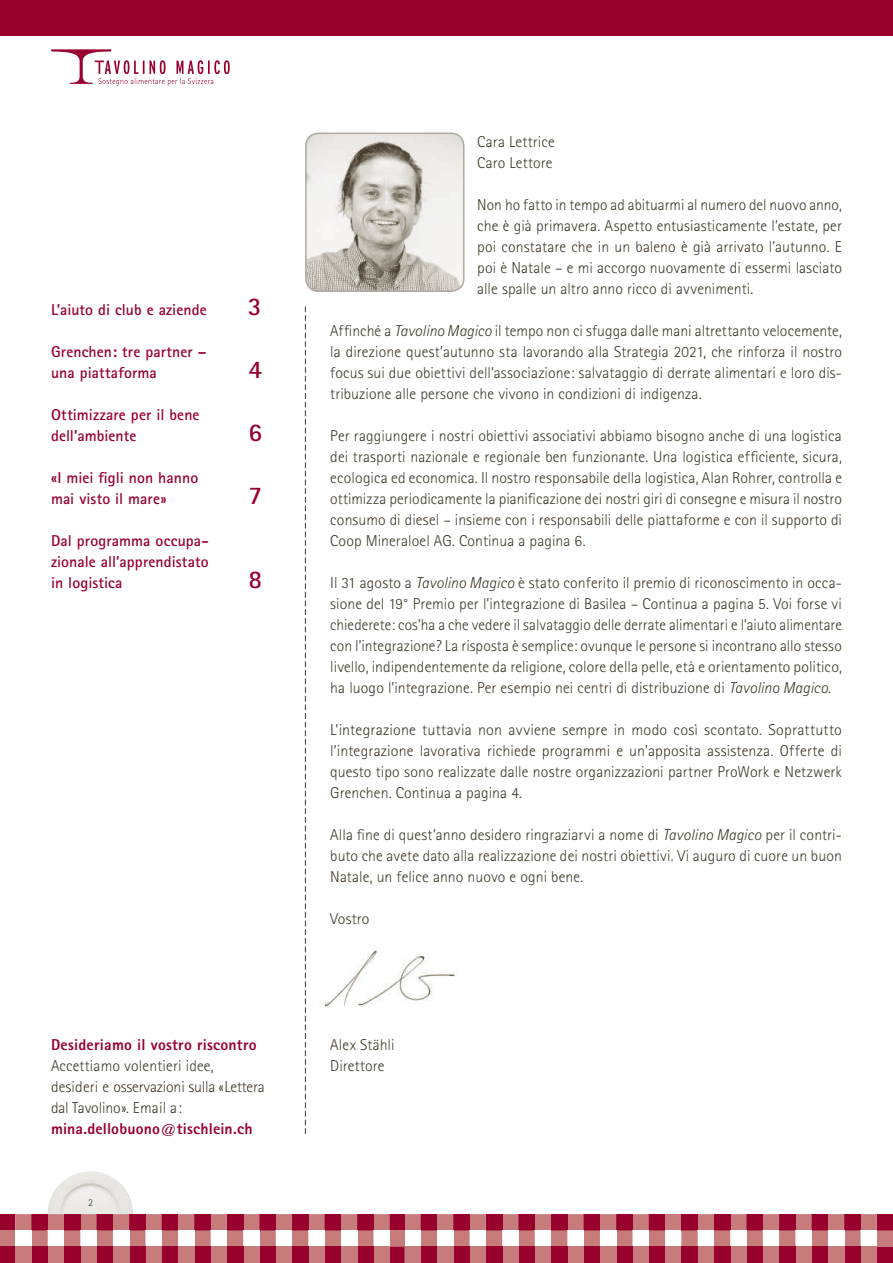
<style>
.page{position:relative;width:893px;height:1263px;background:#fff}
.page>*{position:absolute;margin:0;border:0;box-sizing:border-box;transform-origin:0 0}
.t1{font:25.5px "AT Rotis Sans Serif Bold OV WOUWJC";color:#98012d}
.t2{font:15.75px/21px "AT Rotis Sans Serif Light OV ZOUWJC";letter-spacing:.005em;color:#3f3628;text-align:justify}
.t3{font:15.75px/21px "AT Rotis Sans Serif Bold OV WOUWJC";letter-spacing:.005em;color:#98012d}
.t4{font:15.75px "AT Rotis Sans Serif Extra Bold OV BPUWJC";letter-spacing:.015em;color:#98012d}
.t5{font:10.5px "AT Rotis Sans Serif Light OV ZOUWJC";color:#3f3628}
.s1{font-family:"AT Rotis Sans Serif Light Italic OV APUWJC"}
</style>
<div class="page">
<img style="left:48px;top:1171px;width:85px;height:43px">
<div style="left:0;top:1214px;width:15px;height:16px;background:#98012d"></div>
<div style="left:0;top:1230px;width:15px;height:17px;background:#c77b7b"></div>
<div style="left:0;top:1247px;width:15px;height:16px;background:#98012d"></div>
<div style="left:0;top:0;width:893px;height:35px;background:#98012d"></div>
<svg style="left:51px;top:49px;width:179px;height:37px"></svg>
<img style="left:323px;top:948px;width:132px;height:59px">
<svg style="left:305px;top:306px;width:1px;height:828px"></svg>
<img style="left:306px;top:133px;width:158px;height:158px;border-radius:13px">
<div style="left:305px;top:133px;width:159px;height:159px;border:2px solid #b0aa9e;border-radius:13px"></div>
<svg style="left:15px;top:1214px;width:878px;height:49px"></svg>
<p class="t3" style="left:51px;top:299px;width:157px">L’aiuto di club e aziende</p>
<p class="t3" style="left:51px;top:341px;width:157px">Grenchen: tre partner – una piattaforma</p>
<p class="t3" style="left:51px;top:404px;width:150px">Ottimizzare per il bene dell’ambiente</p>
<p class="t3" style="left:51px;top:467px;width:149px">«I miei figli non hanno mai visto il mare»</p>
<p class="t3" style="left:51px;top:530px;width:159px;text-align:justify">Dal programma oc cupa&shy;zionale all’apprendistato in logistica</p>
<h1 class="t1" style="left:248px;top:291px;width:15px">3</h1>
<h1 class="t1" style="left:249px;top:354px;width:15px">4</h1>
<h1 class="t1" style="left:249px;top:417px;width:15px">6</h1>
<h1 class="t1" style="left:249px;top:480px;width:15px">7</h1>
<h1 class="t1" style="left:249px;top:564px;width:15px">8</h1>
<p class="t4" style="left:51px;top:1035px;width:207px">Desideriamo il vostro riscontro</p>
<p class="t2" style="left:51px;top:1055px;width:215px;text-align:left">Accettiamo volentieri idee, desideri e osservazioni sulla « Lettera dal Tavolino ». Email a :</p>
<p class="t4" style="left:51px;top:1119px;width:203px">mina.dellobuono@tischlein.ch</p>
<p class="t5" style="left:88px;top:1196px;width:7px">2</p>
<p class="t2" style="left:477px;top:131px;width:79px">Cara Lettrice<br>Caro Lettore</p>
<p class="t2" style="left:477px;top:194px;width:366px">Non ho fatto in tempo ad abituarmi al numero del nuovo anno, che è già primavera. Aspetto entusiasticamente l’estate, per poi constatare che in un baleno è già arrivato l’autunno. E poi è Natale – e mi accorgo nuovamente di essermi lasciato alle spalle un altro anno ricco di avvenimenti.</p>
<p class="t2" style="left:330px;top:320px;width:513px">Affinché a <span class="s1">Tavolino Magico</span> il tempo non ci sfugga dalle mani altrettanto velocemente, la direzione quest’autunno sta lavorando alla Strategia 2021, che rinforza il nostro focus sui due obiettivi dell’associazione: salvataggio di derrate alimentari e loro dis&shy;tribuzione alle persone che vivono in condizioni di indigenza.</p>
<p class="t2" style="left:330px;top:425px;width:513px">Per raggiungere i nostri obiettivi associativi abbiamo bisogno anche di una logistica dei trasporti nazionale e regionale ben funzionante. Una logistica efficiente, sicura, ecologica ed economica. Il nostro responsabile della logistica, Alan Rohrer, controlla e ottimizza periodicamente la pianificazione dei nostri giri di consegne e misura il nostro consumo di diesel – insieme con i responsabili delle piattaforme e con il supporto di Coop Mineraloel AG. Continua a pagina 6.</p>
<p class="t2" style="left:330px;top:572px;width:513px">Il 31 agosto a <span class="s1">Tavolino Magico</span> è stato conferito il premio di riconoscimento in occa&shy;sione del 19° Premio per l’integrazione di Basilea – Continua a pagina 5. Voi forse vi chiederete: cos’ha a che vedere il salvataggio delle derrate alimentari e l’aiuto alimentare con l’integrazione? La risposta è semplice: ovunque le persone si incontrano allo stesso livello, indipendentemente da religione, colore della pelle, età e orientamento politico, ha luogo l’integrazione. Per esempio nei centri di distribuzione di <span class="s1">Tavolino Magico</span>.</p>
<p class="t2" style="left:330px;top:719px;width:513px">L’integrazione tuttavia non avviene sempre in modo così scontato. Soprattutto l’integrazione lavorativa richiede programmi e un’apposita assistenza. Offerte di questo tipo sono realizzate dalle nostre organizzazioni partner ProWork e Netzwerk Grenchen. Continua a pagina 4.</p>
<p class="t2" style="left:330px;top:824px;width:513px">Alla fine di quest’anno desidero ringraziarvi a nome di <span class="s1">Tavolino Magico</span> per il contri&shy;buto che avete dato alla realizzazione dei nostri obiettivi. Vi auguro di cuore un buon Natale, un felice anno nuovo e ogni bene.</p>
<p class="t2" style="left:330px;top:908px;width:41px">Vostro</p>
<p class="t2" style="left:330px;top:1034px;width:66px">Alex Stähli<br>Direttore</p>
</div>
